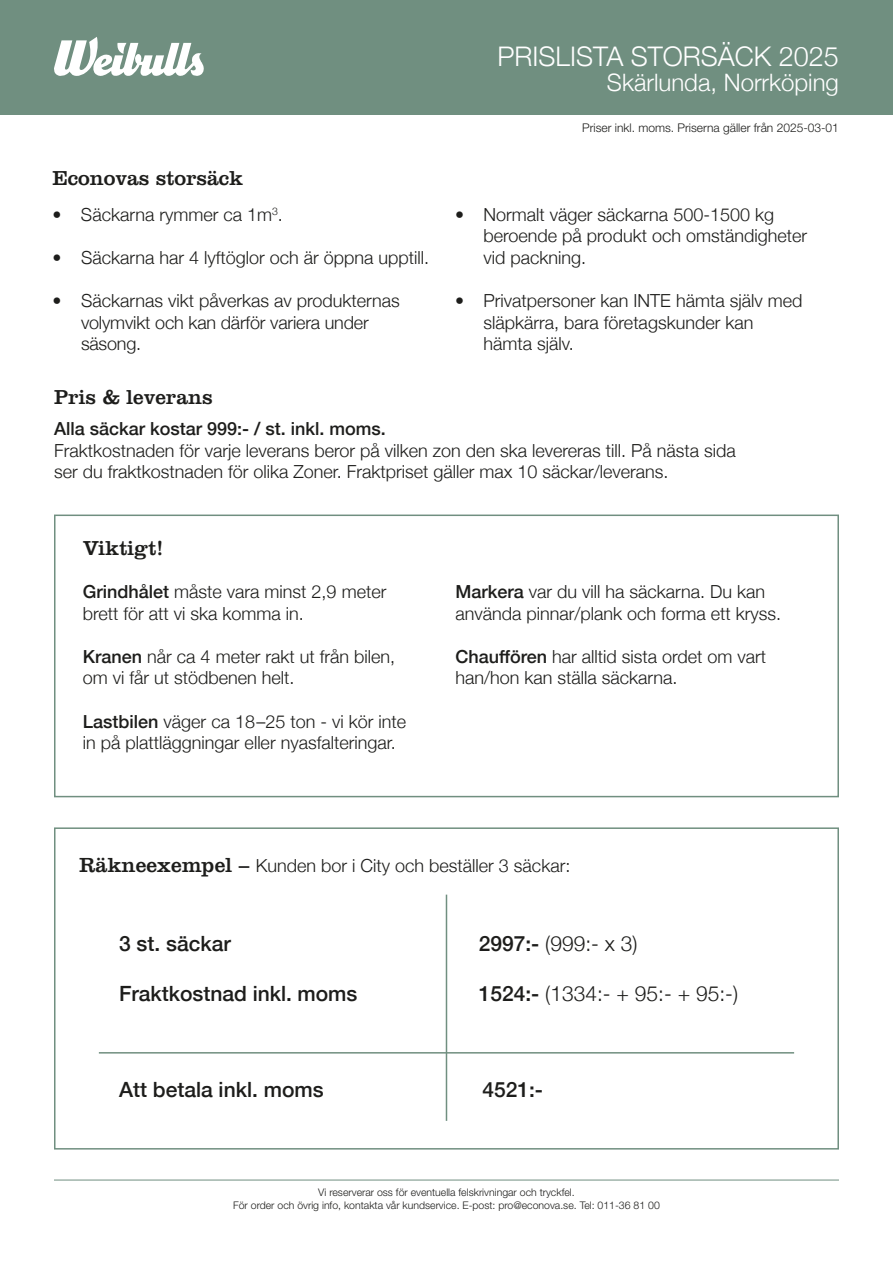
<style>
.page{position:relative;width:893px;height:1263px;background:#fff}
.page>*{position:absolute;margin:0;border:0;box-sizing:border-box;transform-origin:0 0}
.t1{font:300 27px "Helvetica Neue";color:#fff}
.t2{font:300 24px "Helvetica Neue";color:#fff}
.t3{font:500 21px "Helvetica Neue";color:#1d1d1b}
.t4{font:300 21px "Helvetica Neue";color:#1d1d1b}
.t5{font:21px "Clarendon LT Std";color:#1d1d1b}
.t6{font:300 18px/21.6px "Helvetica Neue";color:#1d1d1b}
.t7{font:500 18px "Helvetica Neue";color:#1d1d1b}
.t8{font:300 12px "Helvetica Neue LT Std";color:#1d1d1b}
.t9{font:300 10.5px/12.6px "Helvetica Neue LT Std";color:#1d1d1b;text-align:center}
.s1{font-weight:500}
.s2{font-family:"Clarendon LT Std";font-weight:400;font-size:21.15px}
</style>
<div class="page">
<div style="left:0;top:0;width:893px;height:115px;background:#708f80"></div>
<svg style="left:54px;top:37px;width:150px;height:39px"></svg>
<div style="left:54px;top:827px;width:785px;height:322px;border:2px solid #708f80"></div>
<div style="left:54px;top:514px;width:785px;height:283px;border:2px solid #708f80"></div>
<hr style="left:54px;top:1180px;width:785px;height:1px;background:#708f80">
<hr style="left:446px;top:895px;width:1px;height:226px;background:#708f80">
<hr style="left:99px;top:1052px;width:695px;height:1px;background:#708f80">
<p class="t5" style="left:53px;top:165px;width:192px">Econovas storsäck</p>
<p class="t6" style="left:52px;top:202px;width:232px">• Säckarna rymmer ca 1m<sup>3</sup>.</p>
<p class="t6" style="left:53px;top:245px;width:378px">• Säckarna har 4 lyftöglor och är öppna upptill.</p>
<p class="t6" style="left:81px;top:289px;width:320px;text-indent:-28px">• Säckarnas vikt påverkas av produkternas volymvikt och kan därför variera under säsong.</p>
<p class="t5" style="left:54px;top:384px;width:160px">Pris &amp; leverans</p>
<h1 class="t1" style="left:498px;top:34px;width:343px">PRISLISTA STORSÄCK 2025</h1>
<h2 class="t2" style="left:607px;top:63px;width:234px">Skärlunda, Norrköping</h2>
<p class="t8" style="left:582px;top:120px;width:258px">Priser inkl. moms. Priserna gäller från 2025-03-01</p>
<p class="t6" style="left:484px;top:202px;width:325px;text-indent:-28px">• Normalt väger säckarna 500-1500 kg beroende på produkt och omständigheter vid packning.</p>
<p class="t6" style="left:484px;top:289px;width:320px;text-indent:-28px">• Privatpersoner kan INTE hämta själv med släpkärra, bara företagskunder kan hämta själv.</p>
<p class="t7" style="left:54px;top:414px;width:333px">Alla säckar kostar 999:- / st. inkl. moms.</p>
<p class="t6" style="left:54px;top:438px;width:683px">Fraktkostnaden för varje leverans beror på vilken zon den ska levereras till. På nästa sida ser du fraktkostnaden för olika Zoner. Fraktpriset gäller max 10 säckar/leverans.</p>
<p class="t5" style="left:83px;top:536px;width:82px">Viktigt!</p>
<p class="t6" style="left:83px;top:579px;width:305px"><span class="s1">Grindhålet</span> måste vara minst 2,9 meter brett för att vi ska komma in.</p>
<p class="t6" style="left:83px;top:644px;width:314px"><span class="s1">Kranen</span> når ca 4 meter rakt ut från bilen, om vi får ut stödbenen helt.</p>
<p class="t6" style="left:83px;top:709px;width:325px"><span class="s1">Lastbilen</span> väger ca 18–25 ton - vi kör inte in på plattläggningar eller nyasfalteringar.</p>
<p class="t6" style="left:455px;top:579px;width:327px"><span class="s1">Markera</span> var du vill ha säckarna. Du kan använda pinnar/plank och forma ett kryss.</p>
<p class="t6" style="left:455px;top:644px;width:312px"><span class="s1">Chauffören</span> har alltid sista ordet om vart han/hon kan ställa säckarna.</p>
<p class="t6" style="left:79px;top:853px;width:493px"><span class="s2">Räkneexempel –</span> Kunden bor i City och beställer 3 säckar:</p>
<p class="t3" style="left:119px;top:927px;width:113px">3 st. säckar</p>
<p class="t3" style="left:119px;top:977px;width:240px">Fraktkostnad inkl. moms</p>
<p class="t4" style="left:479px;top:927px;width:160px"><span class="s1">2997:-</span> (999:- x 3)</p>
<p class="t4" style="left:479px;top:977px;width:261px"><span class="s1">1524:-</span> (1334:- + 95:- + 95:-)</p>
<p class="t3" style="left:119px;top:1073px;width:206px">Att betala inkl. moms</p>
<p class="t3" style="left:482px;top:1073px;width:62px">4521:-</p>
<p class="t9" style="left:233px;top:1186px;width:428px">Vi reserverar oss för eventuella felskrivningar och tryckfel.<br>För order och övrig info, kontakta vår kundservice. E-post: pro@econova.se. Tel: 011-36 81 00</p>
</div>
